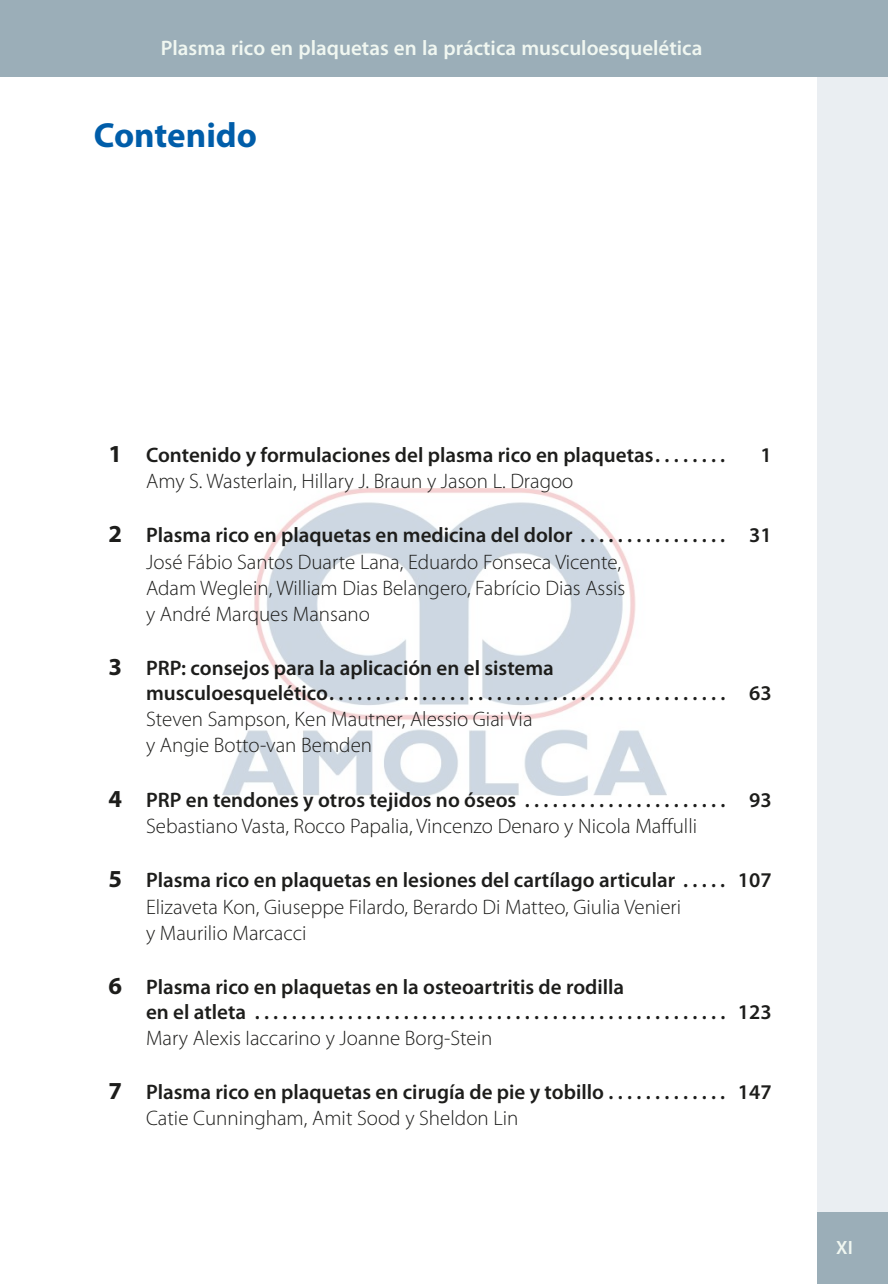
<style>
.page{position:relative;width:888px;height:1284px;background:#fff}
.page>*{position:absolute;margin:0;border:0;box-sizing:border-box;transform-origin:0 0}
.t1{font:700 35px "Myriad Pro";color:#005da9}
.t2{font:300 21px/26.2px "Myriad Pro";color:#1d1d1b}
.t3{font:600 21px/24.5px "Myriad Pro";color:#1d1d1b}
.t4{font:600 21px "Myriad Pro";color:#f0f7f1}
.t5{font:600 19.25px "Myriad Pro";color:#f0f7f1}
.s1{font-weight:700;font-size:24.5px}
.s2{font-weight:600}
.s3{font-weight:300}
</style>
<div class="page">
<img style="left:222px;top:488px;width:443px;height:308px">
<div style="left:817px;top:0;width:70px;height:1284px;background:#eaeef2"></div>
<div style="left:817px;top:1212px;width:70px;height:72px;background:#9baeb8"></div>
<div style="left:0;top:0;width:887px;height:76px;background:#9baeb8"></div>
<p class="t4" style="left:161px;top:36px;width:543px">Plasma rico en plaquetas en la práctica musculoesquelética</p>
<h1 class="t1" style="left:94px;top:116px;width:164px">Contenido</h1>
<p class="t3" style="left:109px;top:443px;width:617px"><span class="s1">1</span> Contenido y formulaciones del plasma rico en plaquetas . . . . . . . .</p>
<p class="t3" style="left:760px;top:443px;width:13px">1</p>
<p class="t2" style="left:146px;top:468px;width:429px">Amy S. Wasterlain, Hillary J. Braun y Jason L. Dragoo</p>
<p class="t2" style="left:146px;top:522px;width:627px;text-indent:-37px"><span class="s1">2</span> <span class="s2">Plasma rico en plaquetas en medicina del dolor . . . . . . . . . . . . . . . . 31<br></span>José Fábio Santos Duarte Lana, Eduardo Fonseca Vicente,<br>Adam Weglein, William Dias Belangero, Fabrício Dias Assis<br>y André Marques Mansano</p>
<p class="t3" style="left:146px;top:656px;width:627px;text-indent:-37px"><span class="s1">3</span> PRP: consejos para la aplicación en el sistema<br>musculoesquelético . . . . . . . . . . . . . . . . . . . . . . . . . . . . . . . . . . . . . . . . . . . 63</p>
<p class="t2" style="left:146px;top:706px;width:388px">Steven Sampson, Ken Mautner, Alessio Giai Via y Angie Botto-van Bemden</p>
<p class="t2" style="left:146px;top:786px;width:627px;text-indent:-37px"><span class="s1">4</span> <span class="s2">PRP en tendones y otros tejidos no óseos . . . . . . . . . . . . . . . . . . . . . . 93<br></span>Sebastiano Vasta, Rocco Papalia, Vincenzo Denaro y Nicola Maffulli</p>
<p class="t2" style="left:146px;top:867px;width:627px;text-indent:-37px"><span class="s1">5</span> <span class="s2">Plasma rico en plaquetas en lesiones del cartílago articular . . . . . 107<br></span>Elizaveta Kon, Giuseppe Filardo, Berardo Di Matteo, Giulia Venieri<br>y Maurilio Marcacci</p>
<p class="t3" style="left:146px;top:975px;width:627px;text-indent:-37px"><span class="s1">6</span> Plasma rico en plaquetas en la osteoartritis de rodilla<br>en el atleta . . . . . . . . . . . . . . . . . . . . . . . . . . . . . . . . . . . . . . . . . . . . . . . . . . . 123</p>
<p class="t2" style="left:146px;top:1024px;width:348px">Mary Alexis Iaccarino y Joanne Borg-Stein</p>
<p class="t3" style="left:146px;top:1079px;width:627px;line-height:26.2px;text-indent:-37px"><span class="s1">7</span> Plasma rico en plaquetas en cirugía de pie y tobillo . . . . . . . . . . . . . 147<br><span class="s3">Catie Cunningham, Amit Sood y Sheldon Lin</span></p>
<p class="t5" style="left:835px;top:1237px;width:18px">XI</p>
</div>
